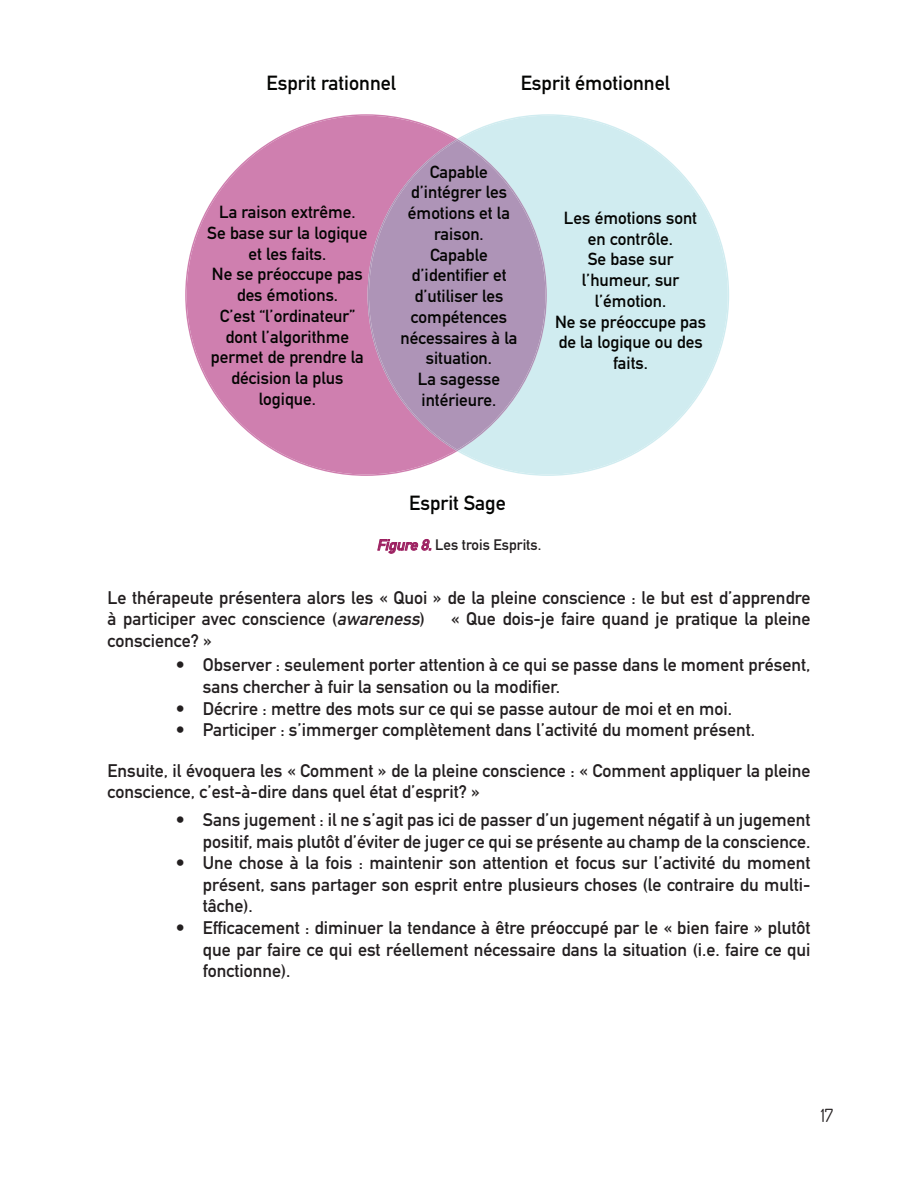
<style>
.page{position:relative;width:918px;height:1188px;background:#fff}
.page>*{position:absolute;margin:0;border:0;box-sizing:border-box;transform-origin:0 0}
.t1{font:700 20.1px "DIN Alternate";color:#040503}
.t2{font:700 18px/21.6px "DIN Alternate";color:#231f20}
.t3{font:18px "Dosis";color:#231f20}
.t4{font:700 17.25px/20.7px "DIN Alternate";color:#040503;text-align:center}
.t5{font:700 15px "DIN Alternate";color:#231f20}
.s1{font-style:italic;color:#9c1f60}
.s2{font-style:italic}
</style>
<div class="page">
<svg style="left:185px;top:114px;width:272px;height:362px;fill:#cf7faf"></svg>
<svg style="left:457px;top:114px;width:272px;height:362px;fill:#d0ecf0"></svg>
<svg style="left:368px;top:139px;width:179px;height:312px;background:#b79ebe"></svg>
<svg style="left:377px;top:539px;width:54px;height:15px"></svg>
<p class="t1" style="left:267px;top:68px;width:131px">Esprit rationnel</p>
<p class="t1" style="left:521px;top:68px;width:151px">Esprit émotionnel</p>
<p class="t4" style="left:400px;top:160px;width:119px">Capable d’intégrer les émotions et la raison.<br>Capable d’identifier et d’utiliser les compétences nécessaires à la situation.<br>La sagesse intérieure.</p>
<p class="t4" style="left:207px;top:200px;width:162px">La raison extrême.<br>Se base sur la logique et les faits.<br>Ne se préoccupe pas des émotions.<br>C’est “l’ordinateur” dont l’algorithme permet de prendre la décision la plus logique.</p>
<p class="t4" style="left:555px;top:206px;width:153px">Les émotions sont en contrôle.<br>Se base sur l’humeur, sur l’émotion.<br>Ne se préoccupe pas de la logique ou des faits.</p>
<p class="t1" style="left:409px;top:487px;width:98px">Esprit Sage</p>
<p class="t5" style="left:377px;top:534px;width:166px"><span class="s1">Figure8.</span>Les trois Esprits.</p>
<p class="t2" style="left:107px;top:586px;width:705px">Le thérapeute présentera alors les « Quoi » de la pleine conscience : le but est d’apprendre à participer avec conscience (<span class="s2">awareness</span>)</p>
<p class="t2" style="left:451px;top:607px;width:361px">« Que dois-je faire quand je pratique la pleine</p>
<p class="t2" style="left:107px;top:629px;width:106px">conscience? »</p>
<p class="t2" style="left:203px;top:653px;width:609px;text-indent:-27px">• Observer : seulement porter attention à ce qui se passe dans le moment présent, sans chercher à fuir la sensation ou la modifier.</p>
<p class="t2" style="left:176px;top:696px;width:558px">• Décrire : mettre des mots sur ce qui se passe autour de moi et en moi.</p>
<p class="t2" style="left:176px;top:718px;width:581px">• Participer : s’immerger complètement dans l’activité du moment présent.</p>
<p class="t2" style="left:107px;top:758px;width:705px">Ensuite, il évoquera les « Comment » de la pleine conscience : « Comment appliquer la pleine conscience, c’est-à-dire dans quel état d’esprit? »</p>
<p class="t2" style="left:176px;top:808px;width:636px;text-align:right">• Sans jugement : il ne s’agit pas ici de passer d’un jugement négatif à un jugement positif, mais plutôt d’éviter de juger ce qui se présente au champ de la conscience.</p>
<p class="t2" style="left:203px;top:851px;width:609px;text-align:justify;text-indent:-27px">• Une chose à la fois : maintenir son attention et focus sur l’activité du moment présent, sans partager son esprit entre plusieurs choses (le contraire du multi&shy;tâche).</p>
<p class="t2" style="left:203px;top:916px;width:609px;text-align:justify;text-indent:-27px">• Efficacement : diminuer la tendance à être préoccupé par le « bien faire » plutôt que par faire ce qui est réellement nécessaire dans la situation (i.e. faire ce qui fonctionne).</p>
<p class="t3" style="left:821px;top:1103px;width:14px">17</p>
</div>
